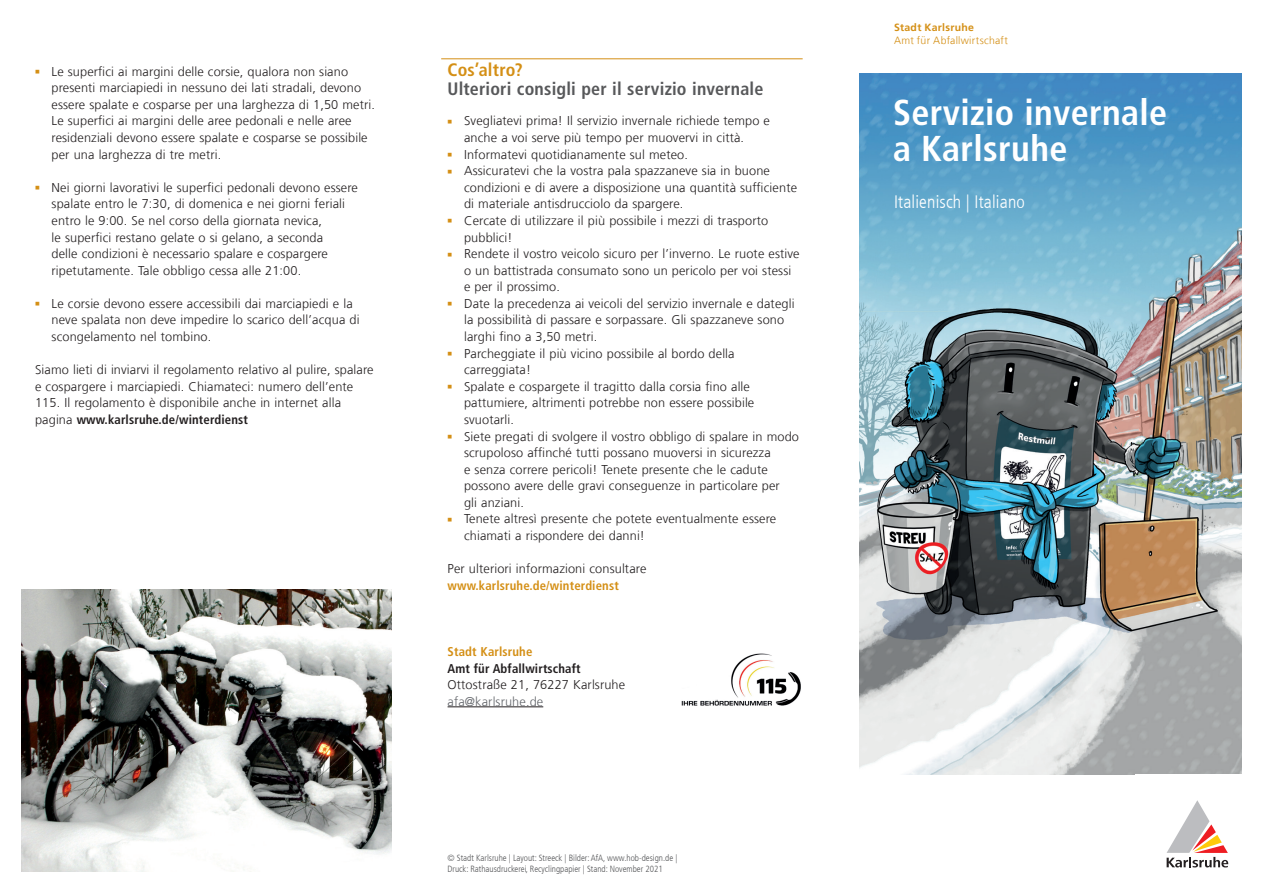
<style>
.page{position:relative;width:1263px;height:893px;background:#fff}
.page>*{position:absolute;margin:0;border:0;box-sizing:border-box;transform-origin:0 0}
.t1{font:700 condensed 36px/36px "Frutiger For Karlsruhe";letter-spacing:.01em;color:#fff}
.t2{font:700 condensed 18px "Frutiger For Karlsruhe";letter-spacing:.01em;color:#57585a}
.t3{font:300 condensed 18px "Frutiger For Karlsruhe";letter-spacing:.01em;color:#fff}
.t4{font:700 condensed 18px "Frutiger For Karlsruhe";letter-spacing:.01em;color:#d48f15}
.t5{font:300 12.75px/16.6px "Frutiger For Karlsruhe";letter-spacing:.01em;color:#231f20}
.t6{font:700 condensed 12.75px "Frutiger For Karlsruhe";letter-spacing:.01em;color:#d48f15}
.t7{font:700 condensed 12.75px "Frutiger For Karlsruhe";letter-spacing:.01em;color:#231f20}
.t8{font:300 12.75px "Frutiger For Karlsruhe";letter-spacing:.01em;color:#616469}
.t9{font:300 10.5px "Frutiger For Karlsruhe";letter-spacing:.02em;color:#d48f15}
.t10{font:700 10.5px "Frutiger For Karlsruhe";letter-spacing:.025em;color:#d48f15}
.t11{font:300 condensed 9px/10.8px "Frutiger For Karlsruhe";color:#57585a}
.s1{font-weight:700;font-stretch:condensed}
</style>
<div class="page">
<img style="left:859px;top:73px;width:383px;height:702px">
<img style="left:21px;top:589px;width:370px;height:283px">
<svg style="left:1166px;top:800px;width:62px;height:67px"></svg>
<hr style="left:441px;top:58px;width:362px;height:1px;background:#d48f15">
<hr style="left:448px;top:706px;width:95px;height:1px;background:#231f20">
<img style="left:681px;top:653px;width:120px;height:53px">
<p class="t5" style="left:52px;top:63px;width:325px">Le superfici ai margini delle corsie, qualora non siano presenti marciapiedi in nessuno dei lati stradali, devono essere spalate e cosparse per una larghezza di 1,50 metri.<br>Le superfici ai margini delle aree pedonali e nelle aree residenziali devono essere spalate e cosparse se possibile per una larghezza di tre metri.</p>
<p class="t5" style="left:52px;top:179px;width:308px">Nei giorni lavorativi le superfici pedonali devono essere spalate entro le 7:30, di domenica e nei giorni feriali entro le 9:00. Se nel corso della giornata nevica,<br>le superfici restano gelate o si gelano, a seconda<br>delle condizioni è necessario spalare e cospargere ripetutamente. Tale obbligo cessa alle 21:00.</p>
<p class="t5" style="left:52px;top:295px;width:309px">Le corsie devono essere accessibili dai marciapiedi e la neve spalata non deve impedire lo scarico dell’acqua di scongelamento nel tombino.</p>
<p class="t5" style="left:35px;top:362px;width:340px">Siamo lieti di inviarvi il regolamento relativo al pulire, spalare e cospargere i marciapiedi. Chiamateci: numero dell’ente 115. Il regolamento è disponibile anche in internet alla pagina <span class="s1">www.karlsruhe.de/winterdienst</span></p>
<h2 class="t4" style="left:448px;top:59px;width:77px">Cos’altro?</h2>
<h2 class="t2" style="left:448px;top:78px;width:317px">Ulteriori consigli per il servizio invernale</h2>
<p class="t5" style="left:464px;top:113px;width:337px">Svegliatevi prima! Il servizio invernale richiede tempo e anche a voi serve più tempo per muovervi in città.<br>Informatevi quotidianamente sul meteo.<br>Assicuratevi che la vostra pala spazzaneve sia in buone condizioni e di avere a disposizione una quantità sufficiente di materiale antisdrucciolo da spargere.<br>Cercate di utilizzare il più possibile i mezzi di trasporto pubblici!<br>Rendete il vostro veicolo sicuro per l’inverno. Le ruote estive o un battistrada consumato sono un pericolo per voi stessi e per il prossimo.<br>Date la precedenza ai veicoli del servizio invernale e dategli la possibilità di passare e sorpassare. Gli spazzaneve sono larghi fino a 3,50 metri.<br>Parcheggiate il più vicino possibile al bordo della carreggiata!<br>Spalate e cospargete il tragitto dalla corsia fino alle pattumiere, altrimenti potrebbe non essere possibile svuotarli.<br>Siete pregati di svolgere il vostro obbligo di spalare in modo scrupoloso affinché tutti possano muoversi in sicurezza<br>e senza correre pericoli! Tenete presente che le cadute possono avere delle gravi conseguenze in particolare per<br>gli anziani.<br>Tenete altresì presente che potete eventualmente essere chiamati a rispondere dei danni!</p>
<p class="t5" style="left:448px;top:561px;width:200px">Per ulteriori informazioni consultare</p>
<p class="t6" style="left:448px;top:578px;width:173px">www.karlsruhe.de/winterdienst</p>
<p class="t6" style="left:448px;top:644px;width:86px">Stadt Karlsruhe</p>
<p class="t7" style="left:448px;top:661px;width:135px">Amt für Abfallwirtschaft</p>
<p class="t5" style="left:448px;top:677px;width:179px">Ottostraße 21, 76227 Karlsruhe</p>
<p class="t8" style="left:448px;top:694px;width:97px">afa@karlsruhe.de</p>
<p class="t11" style="left:448px;top:852px;width:231px">© Stadt Karlsruhe | Layout: Streeck | Bilder: AfA, www.hob-design.de |<br>Druck: Rathausdruckerei, Recyclingpapier | Stand: November 2021</p>
<p class="t10" style="left:894px;top:21px;width:81px">Stadt Karlsruhe</p>
<p class="t9" style="left:894px;top:34px;width:115px">Amt für Abfallwirtschaft</p>
<h1 class="t1" style="left:893px;top:95px;width:276px">Servizio invernale a Karlsruhe</h1>
<h2 class="t3" style="left:894px;top:192px;width:132px">Italienisch | Italiano</h2>
</div>
